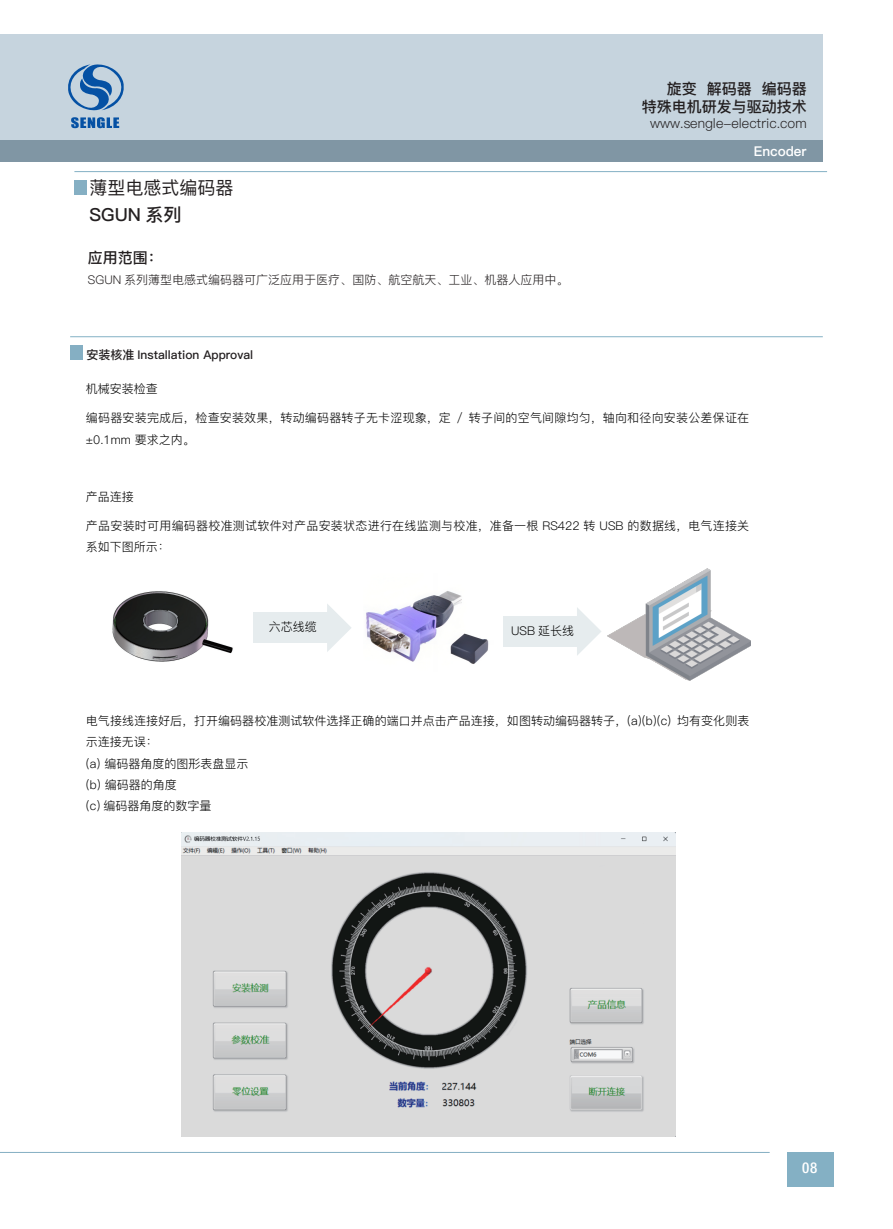
<style>
.page{position:relative;width:893px;height:1229px;background:#fff}
.page>*{position:absolute;margin:0;border:0;box-sizing:border-box;transform-origin:0 0}
.t1{font:18px "Ping Fang SC Medium";color:#231f20}
.t2{font:18px "Ping Fang SC Bold";color:#231f20}
.t3{font:15px/18px "Ping Fang SC Bold";color:#231f20;text-align:right}
.t4{font:500 condensed 15px "Helvetica Neue LT Pro";color:#fff}
.t5{font:13.5px "Ping Fang SC Regular";color:#231f20}
.t6{font:13.5px "Ping Fang SC Heavy";color:#fff}
.t7{font:12px/21.3px "Ping Fang SC Regular";letter-spacing:.005em;color:#030303}
.t8{font:12px "Ping Fang SC Regular";color:#231f20}
.t9{font:12px "Ping Fang SC Bold";color:#231f20}
</style>
<div class="page">
<hr style="left:74px;top:171px;width:753px;height:1px;background:#84b1c5">
<div style="left:74px;top:180px;width:13px;height:15px;background:#85afc3"></div>
<hr style="left:70px;top:336px;width:753px;height:1px;background:#84b1c5">
<div style="left:70px;top:345px;width:13px;height:15px;background:#85afc3"></div>
<img style="left:112px;top:591px;width:121px;height:71px">
<img style="left:608px;top:568px;width:142px;height:113px">
<div style="left:254px;top:613px;width:78px;height:30px;background:#e6ecee"></div>
<svg style="left:327px;top:604px;width:24px;height:48px"></svg>
<div style="left:504px;top:616px;width:78px;height:30px;background:#e6ecee"></div>
<svg style="left:577px;top:607px;width:24px;height:48px"></svg>
<img style="left:366px;top:591px;width:123px;height:73px">
<img style="left:181px;top:832px;width:494px;height:304px">
<hr style="left:0;top:1152px;width:770px;height:1px;background:#85afc3">
<div style="left:787px;top:1152px;width:46px;height:34px;background:#84b0c4"></div>
<div style="left:0;top:34px;width:823px;height:106px;background:#c6d4de"></div>
<div style="left:0;top:140px;width:823px;height:22px;background:#8096a4"></div>
<svg style="left:68px;top:64px;width:56px;height:47px"></svg>
<svg style="left:71px;top:117px;width:48px;height:11px"></svg>
<p class="t3" style="left:642px;top:80px;width:166px">旋变 解码器 编码器<br>特殊电机研发与驱动技术</p>
<p class="t5" style="left:650px;top:115px;width:158px">www.sengle-electric.com</p>
<h1 class="t1" style="left:90px;top:177px;width:145px">薄型电感式编码器</h1>
<h1 class="t2" style="left:90px;top:204px;width:93px">SGUN 系列</h1>
<p class="t3" style="left:88px;top:249px;width:76px">应用范围：</p>
<p class="t8" style="left:88px;top:273px;width:482px">SGUN 系列薄型电感式编码器可广泛应用于医疗、国防、航空航天、工业、机器人应用中。</p>
<p class="t6" style="left:754px;top:143px;width:55px">Encoder</p>
<p class="t9" style="left:87px;top:348px;width:168px">安装核准 Installation Approval</p>
<p class="t7" style="left:86px;top:379px;width:74px">机械安装检查</p>
<p class="t7" style="left:86px;top:407px;width:665px">编码器安装完成后，检查安装效果，转动编码器转子无卡涩现象，定 / 转子间的空气间隙均匀，轴向和径向安装公差保证在±0.1mm 要求之内。</p>
<p class="t7" style="left:86px;top:486px;width:50px">产品连接</p>
<p class="t7" style="left:86px;top:515px;width:665px">产品安装时可用编码器校准测试软件对产品安装状态进行在线监测与校准，准备一根 RS422 转 USB 的数据线，电气连接关系如下图所示：</p>
<p class="t7" style="left:269px;top:617px;width:49px">六芯线缆</p>
<p class="t7" style="left:511px;top:620px;width:64px">USB 延长线</p>
<p class="t7" style="left:86px;top:710px;width:665px">电气接线连接好后，打开编码器校准测试软件选择正确的端口并点击产品连接，如图转动编码器转子，(a)(b)(c) 均有变化则表示连接无误：<br>(a) 编码器角度的图形表盘显示<br>(b) 编码器的角度<br>(c) 编码器角度的数字量</p>
<p class="t4" style="left:802px;top:1159px;width:17px">08</p>
</div>
